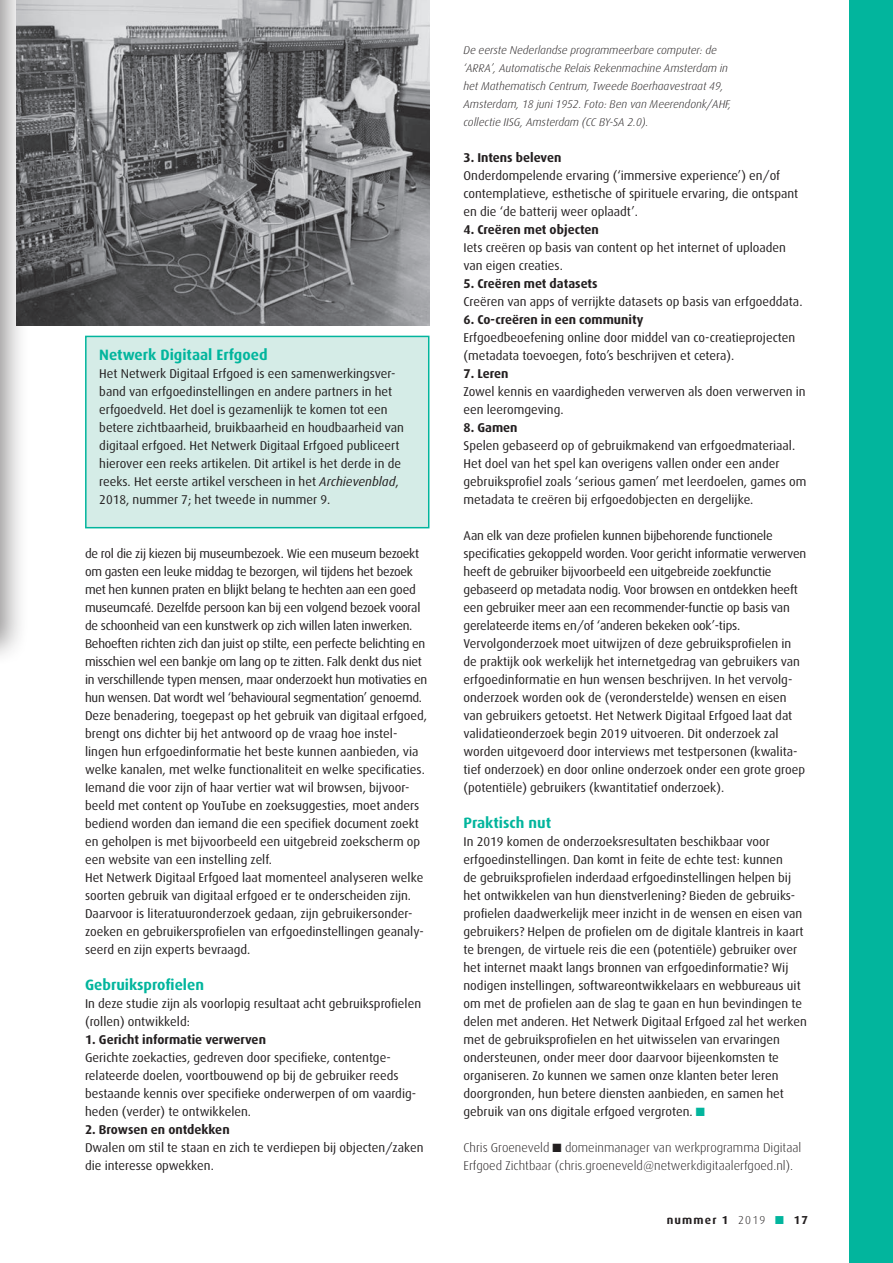
<style>
.page{position:relative;width:893px;height:1263px;background:#fff}
.page>*{position:absolute;margin:0;border:0;box-sizing:border-box;transform-origin:0 0}
.Tussenkop_pms_306_Bl{font:700 15px "Dax";color:#02b59d}
.Platte_tekst{font:12.75px/18px "Dax";color:#231f20}
.Platte_tekst-2{font:12.75px/18px "Dax";letter-spacing:-.02em;color:#231f20}
.Platte_tekst-3{font:700 12.75px "Dax";color:#231f20}
.Platte_tekst-4{font:300 12.75px/18px "Dax";color:#231f20}
.t1{font:700 11.55px "Dax";letter-spacing:.1em;color:#231f20}
.Platte_tekst-5{font:italic 300 11.25px/18px "Dax";color:#231f20}
.s1{font-style:italic}
.s2{color:#02b59d}
.s3{font-weight:300}
</style>
<div class="page">
<div style="left:0;top:0;width:30px;height:751px;background:#231f20;opacity:.5"></div>
<img style="left:17px;top:0;width:412px;height:325px">
<div style="left:850px;top:0;width:43px;height:1263px;background:#02b59d"></div>
<div style="left:86px;top:336px;width:343px;height:192px;background:#d5ece7"></div>
<div style="left:85px;top:336px;width:344px;height:192px;border:2px solid #02b59d"></div>
<p class="Tussenkop_pms_306_Bl" style="left:99px;top:346px;width:170px">Netwerk Digitaal Erfgoed</p>
<p class="Platte_tekst" style="left:99px;top:365px;width:306px">Het Netwerk Digitaal Erfgoed is een samenwerkingsver&shy;band van erfgoedinstellingen en andere partners in het erfgoedveld. Het doel is gezamenlijk te komen tot een betere zichtbaarheid, bruikbaarheid en houdbaarheid van digitaal erfgoed. Het Netwerk Digitaal Erfgoed publiceert hierover een reeks artikelen. Dit artikel is het derde in de reeks. Het eerste artikel verscheen in het <span class="s1">Archievenblad</span>, 2018, nummer 7; het tweede in nummer 9.</p>
<p class="Platte_tekst-2" style="left:85px;top:545px;width:344px">de rol die zij kiezen bij museumbezoek. Wie een museum bezoekt om gasten een leuke middag te bezorgen, wil tijdens het bezoek met hen kunnen praten en blijkt belang te hechten aan een goed museumcafé. Dezelfde persoon kan bij een volgend bezoek vooral de schoonheid van een kunstwerk op zich willen laten inwerken.<br>Behoeften richten zich dan juist op stilte, een perfecte belichting en misschien wel een bankje om lang op te zitten. Falk denkt dus niet in verschillende typen mensen, maar onderzoekt hun motivaties en hun wensen. Dat wordt wel ‘behavioural segmentation’ genoemd.</p>
<p class="Platte_tekst" style="left:85px;top:707px;width:344px">Deze benadering, toegepast op het gebruik van digitaal erfgoed, brengt ons dichter bij het antwoord op de vraag hoe instel&shy;lingen hun erfgoedinformatie het beste kunnen aanbieden, via welke kanalen, met welke functionaliteit en welke specificaties.<br>Iemand die voor zijn of haar vertier wat wil browsen, bijvoor&shy;beeld met content op YouTube en zoeksuggesties, moet anders bediend worden dan iemand die een specifiek document zoekt en geholpen is met bijvoorbeeld een uitgebreid zoekscherm op een website van een instelling zelf.</p>
<p class="Platte_tekst" style="left:85px;top:869px;width:340px">Het Netwerk Digitaal Erfgoed laat momenteel analyseren welke soorten gebruik van digitaal erfgoed er te onderscheiden zijn.<br>Daarvoor is literatuuronderzoek gedaan, zijn gebruikersonder&shy;zoeken en gebruikersprofielen van erfgoedinstellingen geanaly&shy;seerd en zijn experts bevraagd.</p>
<p class="Tussenkop_pms_306_Bl" style="left:85px;top:976px;width:120px">Gebruiksprofielen</p>
<p class="Platte_tekst" style="left:85px;top:995px;width:338px">In deze studie zijn als voorlopig resultaat acht gebruiksprofielen (rollen) ontwikkeld:</p>
<p class="Platte_tekst-3" style="left:85px;top:1032px;width:182px">1. Gericht informatie verwerven</p>
<p class="Platte_tekst" style="left:85px;top:1049px;width:333px">Gerichte zoekacties, gedreven door specifieke, contentge&shy;relateerde doelen, voortbouwend op bij de gebruiker reeds bestaande kennis over specifieke onderwerpen of om vaardig&shy;heden (verder) te ontwikkelen.</p>
<p class="Platte_tekst-3" style="left:85px;top:1122px;width:146px">2. Browsen en ontdekken</p>
<p class="Platte_tekst" style="left:85px;top:1139px;width:340px">Dwalen om stil te staan en zich te verdiepen bij objecten/zaken die interesse opwekken.</p>
<p class="Platte_tekst-5" style="left:463px;top:41px;width:269px">De eerste Nederlandse programmeerbare computer: de ‘ARRA’, Automatische Relais Rekenmachine Amsterdam in het Mathematisch Centrum, Tweede Boerhaavestraat 49, Amsterdam, 18 juni 1952. Foto: Ben van Meerendonk/AHF, collectie IISG, Amsterdam (CC BY-SA 2.0).</p>
<p class="Platte_tekst-3" style="left:463px;top:150px;width:99px">3. Intens beleven</p>
<p class="Platte_tekst" style="left:463px;top:167px;width:336px">Onderdompelende ervaring (‘immersive experience’) en/of contemplatieve, esthetische of spirituele ervaring, die ontspant en die ‘de batterij weer oplaadt’.</p>
<p class="Platte_tekst-3" style="left:463px;top:222px;width:137px">4. Creëren met objecten</p>
<p class="Platte_tekst" style="left:463px;top:239px;width:324px">Iets creëren op basis van content op het internet of uploaden van eigen creaties.</p>
<p class="Platte_tekst-3" style="left:463px;top:276px;width:136px">5. Creëren met datasets</p>
<p class="Platte_tekst" style="left:463px;top:293px;width:340px">Creëren van apps of verrijkte datasets op basis van erfgoeddata.</p>
<p class="Platte_tekst-3" style="left:463px;top:312px;width:181px">6. Co-creëren in een community</p>
<p class="Platte_tekst" style="left:463px;top:329px;width:333px">Erfgoedbeoefening online door middel van co-creatieprojecten (metadata toevoegen, foto’s beschrijven et cetera).</p>
<p class="Platte_tekst-3" style="left:463px;top:366px;width:46px">7. Leren</p>
<p class="Platte_tekst" style="left:463px;top:383px;width:344px">Zowel kennis en vaardigheden verwerven als doen verwerven in een leeromgeving.</p>
<p class="Platte_tekst-3" style="left:463px;top:420px;width:56px">8. Gamen</p>
<p class="Platte_tekst" style="left:463px;top:437px;width:344px">Spelen gebaseerd op of gebruikmakend van erfgoedmateriaal.<br>Het doel van het spel kan overigens vallen onder een ander gebruiksprofiel zoals ‘serious gamen’ met leerdoelen, games om metadata te creëren bij erfgoedobjecten en dergelijke.</p>
<p class="Platte_tekst" style="left:463px;top:527px;width:344px">Aan elk van deze profielen kunnen bijbehorende functionele specificaties gekoppeld worden. Voor gericht informatie verwerven heeft de gebruiker bijvoorbeeld een uitgebreide zoekfunctie gebaseerd op metadata nodig. Voor browsen en ontdekken heeft een gebruiker meer aan een recommender-functie op basis van gerelateerde items en/of ‘anderen bekeken ook’-tips.</p>
<p class="Platte_tekst" style="left:463px;top:635px;width:343px">Vervolgonderzoek moet uitwijzen of deze gebruiksprofielen in de praktijk ook werkelijk het internetgedrag van gebruikers van erfgoedinformatie en hun wensen beschrijven. In het vervolg&shy;onderzoek worden ook de (veronderstelde) wensen en eisen van gebruikers getoetst. Het Netwerk Digitaal Erfgoed laat dat validatieonderzoek begin 2019 uitvoeren. Dit onderzoek zal worden uitgevoerd door interviews met testpersonen (kwalita&shy;tief onderzoek) en door online onderzoek onder een grote groep (potentiële) gebruikers (kwantitatief onderzoek).</p>
<p class="Tussenkop_pms_306_Bl" style="left:463px;top:814px;width:89px">Praktisch nut</p>
<p class="Platte_tekst" style="left:463px;top:833px;width:345px">In 2019 komen de onderzoeksresultaten beschikbaar voor erfgoedinstellingen. Dan komt in feite de echte test: kunnen<br>de gebruiksprofielen inderdaad erfgoedinstellingen helpen bij het ontwikkelen van hun dienstverlening? Bieden de gebruiks&shy;profielen daadwerkelijk meer inzicht in de wensen en eisen van gebruikers? Helpen de profielen om de digitale klantreis in kaart te brengen, de virtuele reis die een (potentiële) gebruiker over het internet maakt langs bronnen van erfgoedinformatie? Wij nodigen instellingen, softwareontwikkelaars en webbureaus uit om met de profielen aan de slag te gaan en hun bevindingen te delen met anderen. Het Netwerk Digitaal Erfgoed zal het werken met de gebruiksprofielen en het uitwisselen van ervaringen ondersteunen, onder meer door daarvoor bijeenkomsten te organiseren. Zo kunnen we samen onze klanten beter leren doorgronden, hun betere diensten aanbieden, en samen het gebruik van ons digitale erfgoed vergroten. <span class="s2">■</span></p>
<p class="Platte_tekst-4" style="left:463px;top:1139px;width:339px">Chris Groeneveld ■ domeinmanager van werkprogramma Digitaal<br>Erfgoed Zichtbaar (chris.groeneveld@netwerkdigitaalerfgoed.nl).</p>
<p class="t1" style="left:667px;top:1213px;width:143px">nummer 1 <span class="s3">2019</span> <span class="s2">■</span> 17</p>
</div>
